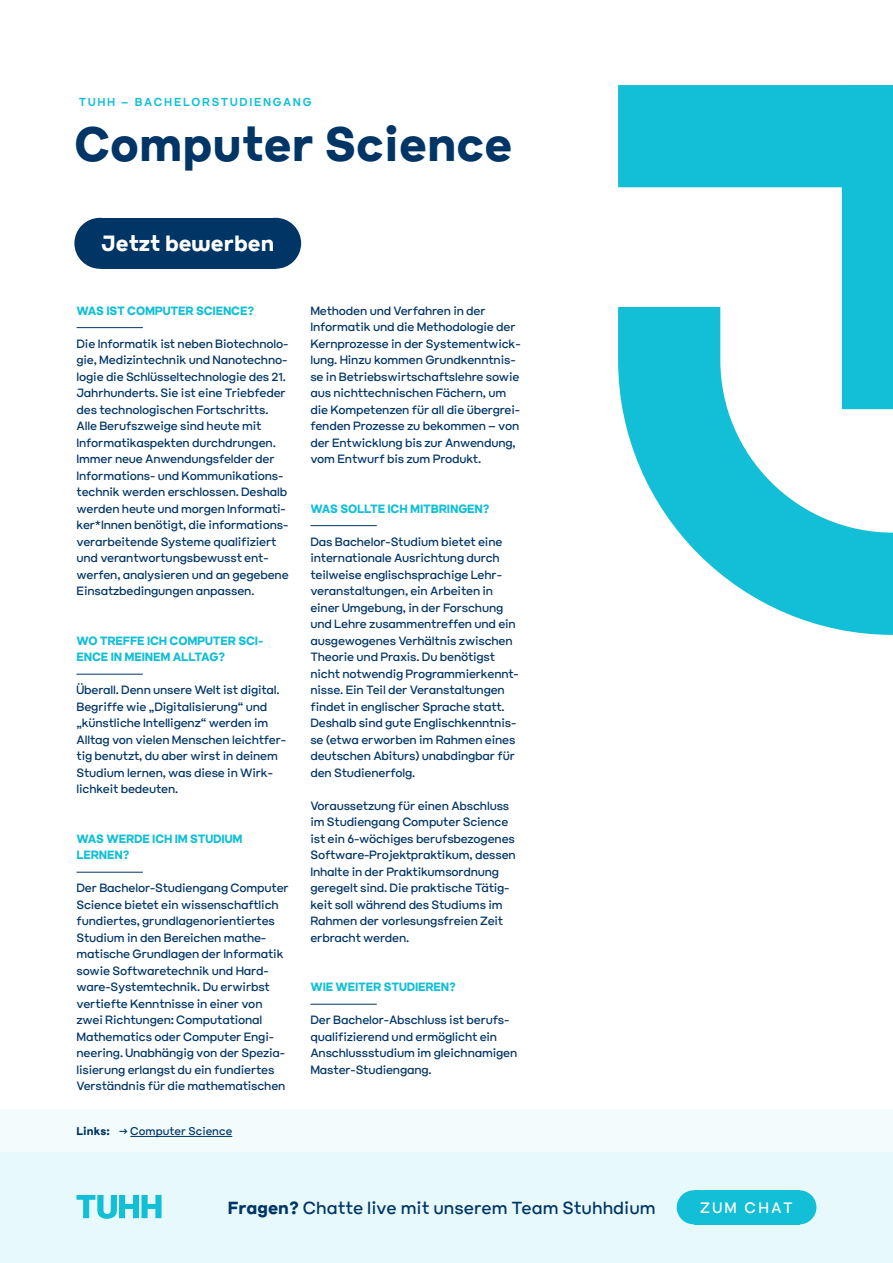
<style>
.page{position:relative;width:893px;height:1263px;background:#fff}
.page>*{position:absolute;margin:0;border:0;box-sizing:border-box;transform-origin:0 0}
.t1{font:700 48px "Lunettes";color:#003566}
.t2{font:700 22.05px "Lunettes";color:#fff}
.t3{font:17.55px "Lunettes";color:#003566}
.t4{font:15.15px "Lunettes";letter-spacing:.15em;color:#fff}
.t5{font:12px/16.5px "Lunettes";letter-spacing:-.015em;color:#003566}
.t6{font:700 12px/16.5px "Lunettes";letter-spacing:-.015em;color:#13bfd6}
.t7{font:600 11.55px "Lunettes";letter-spacing:.15em;color:#13bfd6}
.t8{font:11.25px "Lunettes";color:#003566}
.t9{font:700 11.25px "Lunettes";color:#003566}
.s1{font-weight:700}
</style>
<div class="page">
<div style="left:0;top:1152px;width:893px;height:110px;background:#e7f9fb"></div>
<div style="left:0;top:1109px;width:893px;height:43px;background:#f3fcfd"></div>
<svg style="left:77px;top:1195px;width:85px;height:24px"></svg>
<div style="left:677px;top:1190px;width:34px;height:34px;background:#13bfd6;border-radius:50%"></div>
<div style="left:782px;top:1190px;width:34px;height:34px;background:#13bfd6;border-radius:50%"></div>
<div style="left:694px;top:1190px;width:105px;height:34px;background:#13bfd6"></div>
<div style="left:74px;top:218px;width:51px;height:51px;background:#003566;border-radius:50%"></div>
<div style="left:250px;top:218px;width:51px;height:51px;background:#003566;border-radius:50%"></div>
<div style="left:100px;top:218px;width:176px;height:51px;background:#003566"></div>
<svg style="left:618px;top:85px;width:275px;height:550px;fill:#13bfd6"></svg>
<hr style="left:77px;top:327px;width:66px;height:1px;background:#003566">
<hr style="left:77px;top:674px;width:66px;height:1px;background:#003566">
<hr style="left:77px;top:872px;width:66px;height:1px;background:#003566">
<hr style="left:310px;top:525px;width:67px;height:1px;background:#003566">
<hr style="left:310px;top:1004px;width:67px;height:1px;background:#003566">
<hr style="left:130px;top:1136px;width:102px;height:1px;background:#003566">
<p class="t7" style="left:79px;top:94px;width:234px">TUHH – BACHELORSTUDIENGANG</p>
<h1 class="t1" style="left:74px;top:112px;width:440px">Computer Science</h1>
<h2 class="t2" style="left:101px;top:228px;width:174px">Jetzt bewerben</h2>
<p class="t6" style="left:77px;top:302px;width:179px">WAS IST COMPUTER SCIENCE?</p>
<p class="t5" style="left:77px;top:335px;width:214px">Die Informatik ist neben Biotechnolo&shy;gie, Medizintechnik und Nanotechno&shy;logie die Schlüsseltechnologie des 21.<br>Jahrhunderts. Sie ist eine Triebfeder des technologischen Fortschritts.<br>Alle Berufszweige sind heute mit Informatikaspekten durchdrungen.<br>Immer neue Anwendungsfelder der Informations- und Kommunikations&shy;technik werden erschlossen. Deshalb werden heute und morgen Informati&shy;ker*Innen benötigt, die informations&shy;verarbeitende Systeme qualifiziert und verantwortungsbewusst ent&shy;werfen, analysieren und an gegebene Einsatzbedingungen anpassen.</p>
<p class="t6" style="left:77px;top:632px;width:188px">WO TREFFE ICH COMPUTER SCI-<br>ENCE IN MEINEM ALLTAG?</p>
<p class="t5" style="left:77px;top:681px;width:211px">Überall. Denn unsere Welt ist digital.<br>Begriffe wie „Digitalisierung“ und „künstliche Intelligenz“ werden im Alltag von vielen Menschen leichtfer&shy;tig benutzt, du aber wirst in deinem Studium lernen, was diese in Wirk&shy;lichkeit bedeuten.</p>
<p class="t6" style="left:77px;top:830px;width:167px">WAS WERDE ICH IM STUDIUM<br>LERNEN?</p>
<p class="t5" style="left:77px;top:879px;width:214px">Der Bachelor-Studiengang Computer Science bietet ein wissenschaftlich fundiertes, grundlagenorientiertes Studium in den Bereichen mathe&shy;matische Grundlagen der Informatik sowie Softwaretechnik und Hard&shy;ware-Systemtechnik. Du erwirbst vertiefte Kenntnisse in einer von zwei Richtungen: Computational Mathematics oder Computer Engi&shy;neering. Unabhängig von der Spezia&shy;lisierung erlangst du ein fundiertes Verständnis für die mathematischen</p>
<p class="t9" style="left:77px;top:1124px;width:35px">Links:</p>
<p class="t8" style="left:119px;top:1124px;width:115px">→ Computer Science</p>
<p class="t5" style="left:310px;top:302px;width:212px">Methoden und Verfahren in der Informatik und die Methodologie der Kernprozesse in der Systementwick&shy;lung. Hinzu kommen Grundkenntnis&shy;se in Betriebswirtschaftslehre sowie aus nichttechnischen Fächern, um die Kompetenzen für all die übergrei&shy;fenden Prozesse zu bekommen – von der Entwicklung bis zur Anwendung, vom Entwurf bis zum Produkt.</p>
<p class="t6" style="left:310px;top:500px;width:181px">WAS SOLLTE ICH MITBRINGEN?</p>
<p class="t5" style="left:310px;top:533px;width:210px">Das Bachelor-Studium bietet eine internationale Ausrichtung durch teilweise englischsprachige Lehr&shy;veranstaltungen, ein Arbeiten in einer Umgebung, in der Forschung und Lehre zusammentreffen und ein ausgewogenes Verhältnis zwischen Theorie und Praxis. Du benötigst nicht notwendig Programmierkennt&shy;nisse. Ein Teil der Veranstaltungen findet in englischer Sprache statt.<br>Deshalb sind gute Englischkenntnis&shy;se (etwa erworben im Rahmen eines deutschen Abiturs) unabdingbar für den Studienerfolg.</p>
<p class="t5" style="left:310px;top:797px;width:207px">Voraussetzung für einen Abschluss im Studiengang Computer Science ist ein 6-wöchiges berufsbezogenes Software-Projektpraktikum, dessen Inhalte in der Praktikumsordnung geregelt sind. Die praktische Tätig&shy;keit soll während des Studiums im Rahmen der vorlesungsfreien Zeit erbracht werden.</p>
<p class="t6" style="left:310px;top:978px;width:147px">WIE WEITER STUDIEREN?</p>
<p class="t5" style="left:310px;top:1011px;width:208px">Der Bachelor-Abschluss ist berufs&shy;qualifizierend und ermöglicht ein<br>Anschlussstudium im gleichnamigen<br>Master-Studiengang.</p>
<h3 class="t3" style="left:228px;top:1196px;width:429px"><span class="s1">Fragen?</span> Chatte live mit unserem Team Stuhhdium</h3>
<p class="t4" style="left:700px;top:1197px;width:94px">ZUM CHAT</p>
</div>
